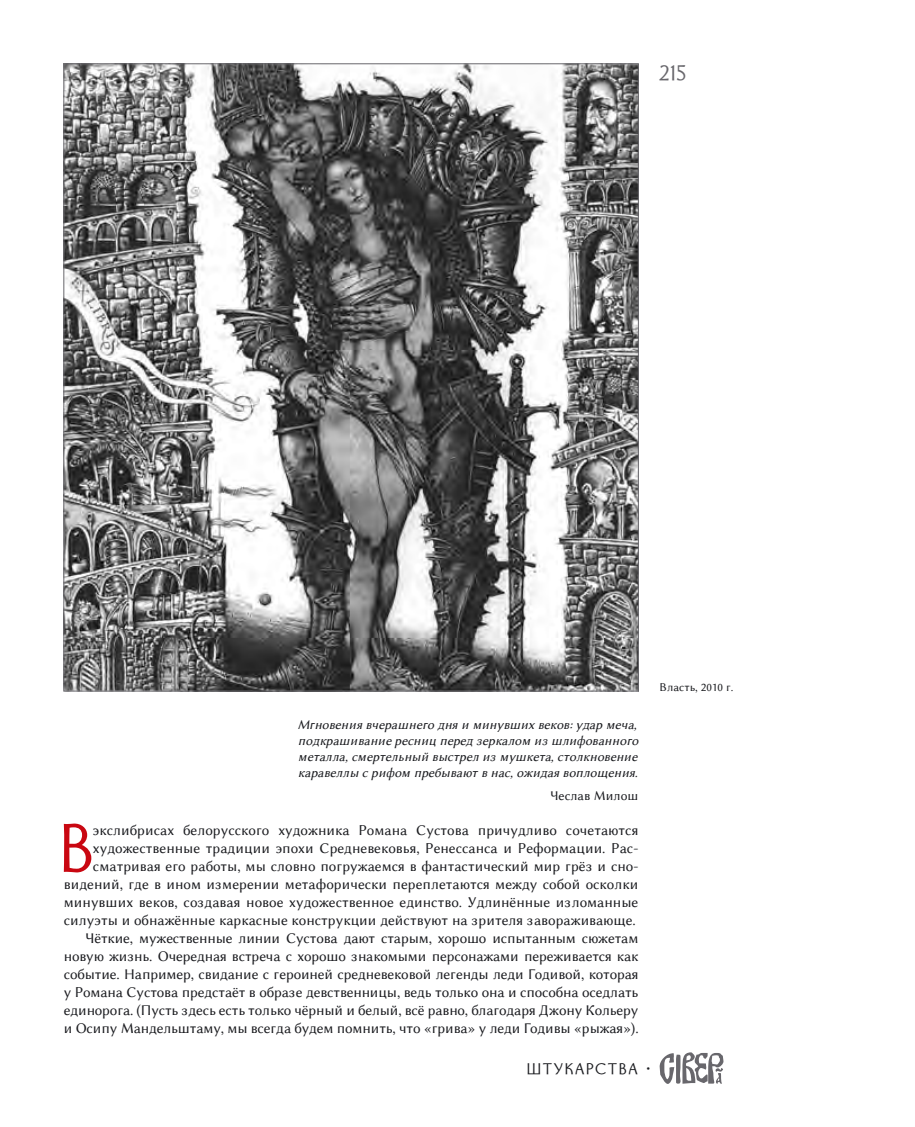
<style>
.page{position:relative;width:915px;height:1127px;background:#fff}
.page>*{position:absolute;margin:0;border:0;box-sizing:border-box;transform-origin:0 0}
.TEXT_Bukv{font:64.8px "Statut";color:#c90711}
.t1{font:21px "Statut";color:#68676c}
.TEXT{font:15px/18px "Lin Biolinum";letter-spacing:-.01em;color:#1b1c20;text-align:justify}
.TEXT_Bukv-2{font:15px/18px "Lin Biolinum";color:#1b1c20;text-align:right}
.t2{font:15px "Statut";letter-spacing:.15em;color:#1b1c20}
.TEXT-2{font:13.5px "Lin Biolinum I";color:#1b1c20}
.TEXT-3{font:13.5px "Lin Biolinum";color:#1b1c20}
._03_Pictures_podp{font:12px "Lin Biolinum";color:#1b1c20}
</style>
<div class="page">
<svg style="left:659px;top:1052px;width:64px;height:32px"></svg>
<img style="left:65px;top:65px;width:571px;height:624px">
<h2 class="t1" style="left:659px;top:60px;width:28px">215</h2>
<p class="TEXT-2" style="left:298px;top:716px;width:340px">Мгновения вчерашнего дня и минувших веков: удар меча,</p>
<p class="TEXT-2" style="left:298px;top:733px;width:342px">подкрашивание ресниц перед зеркалом из шлифованного</p>
<p class="TEXT-2" style="left:298px;top:749px;width:341px">металла, смертельный выстрел из мушкета, столкновение</p>
<p class="TEXT-2" style="left:298px;top:765px;width:341px">каравеллы с рифом пребывают в нас, ожидая воплощения.</p>
<p class="TEXT-3" style="left:550px;top:787px;width:90px">Чеслав Милош</p>
<p class="TEXT_Bukv" style="left:61px;top:809px;width:34px">В</p>
<p class="TEXT_Bukv-2" style="left:64px;top:821px;width:576px">экслибрисах белорусского художника Романа Сустова причудливо сочетаются художественные традиции эпохи Средневековья, Ренессанса и Реформации. Рас&shy;сматривая его работы, мы словно погружаемся в фантастический мир грёз и сно&shy;видений, где в ином измерении метафорически переплетаются между собой осколки минувших веков, создавая новое художественное единство. Удлинённые изломанные силуэты и обнажённые каркасные конструкции действуют на зрителя завораживающе.</p>
<p class="TEXT" style="left:64px;top:929px;width:576px;text-indent:21px">Чёткие, мужественные линии Сустова дают старым, хорошо испытанным сюжетам новую жизнь. Очередная встреча с хорошо знакомыми персонажами переживается как событие. Например, свидание с героиней средневековой легенды леди Годивой, которая у Романа Сустова предстаёт в образе девственницы, ведь только она и способна оседлать единорога. (Пусть здесь есть только чёрный и белый, всё равно, благодаря Джону Кольеру и Осипу Мандельштаму, мы всегда будем помнить, что «грива» у леди Годивы «рыжая»).</p>
<p class="t2" style="left:527px;top:1060px;width:124px">ШТУКАРСТВА •</p>
<p class="_03_Pictures_podp" style="left:659px;top:681px;width:75px">Власть, 2010 г.</p>
</div>
